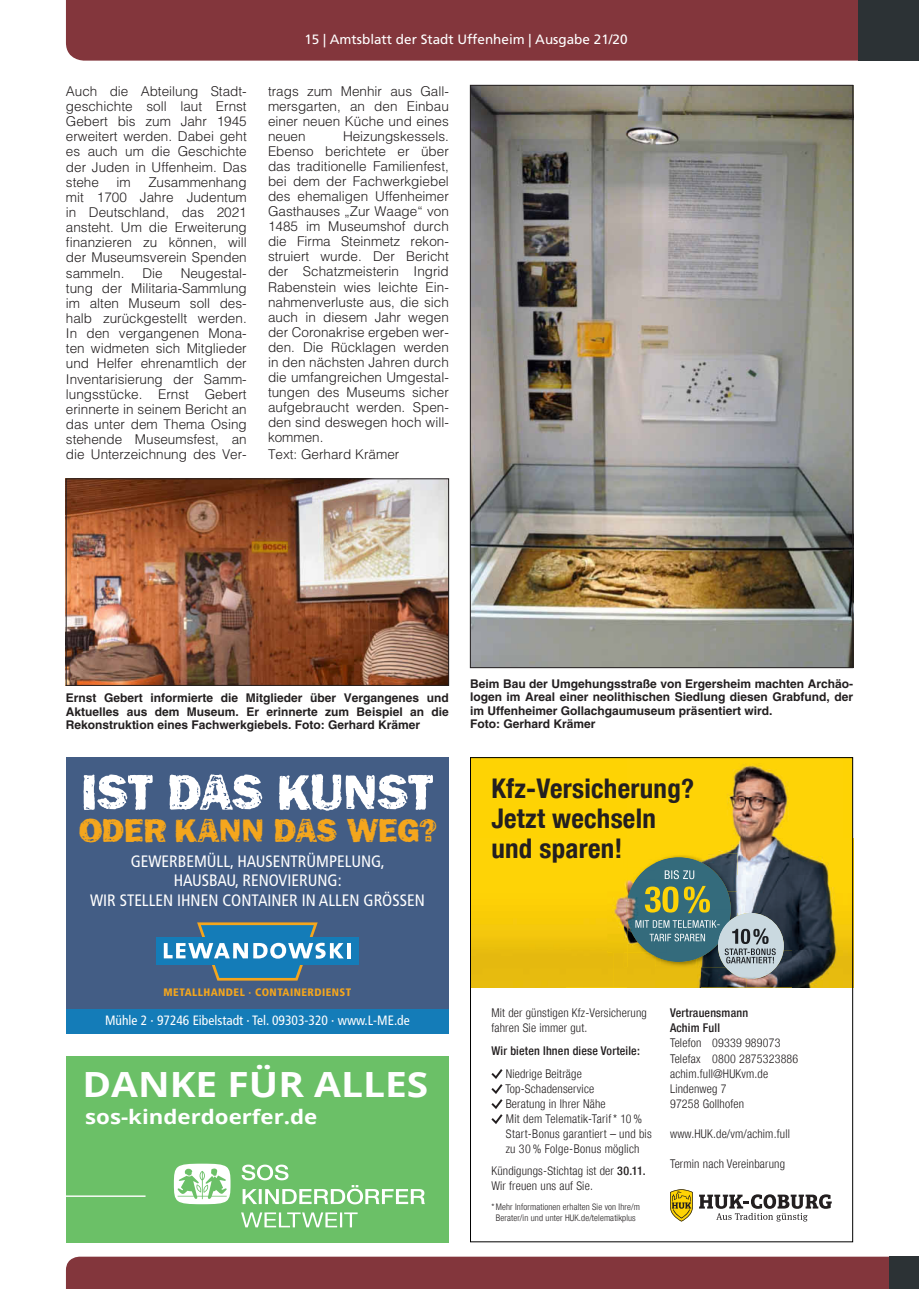
<style>
.page{position:relative;width:919px;height:1289px;background:#fff}
.page>*{position:absolute;margin:0;border:0;box-sizing:border-box;transform-origin:0 0}
.t1{font:51.9px "Frankie";letter-spacing:-.05em;color:#fff}
.t2{font:700 34.65px "Open Sans";color:#fff;scale:1.12 1}
.t3{font:34.2px "Frankie";letter-spacing:-.035em;color:#f4a61d}
.t4{font:27px/30px "Helvetica Neuefor HUK 77 Bd Cn";letter-spacing:.01em;color:#231f20}
.t5{font:700 19.8px "Open Sans";color:#fff;scale:1.12 1}
.t6{font:condensed 16.5px/19.5px "Frutiger LT";color:#fff;text-align:center}
.t7{font:300 13.5px/15.1px "Helvetica LT";color:#231f20;text-align:justify}
.t8{font:condensed 13.5px "Frutiger LT";color:#fff}
.t9{font:13.5px "Frutiger LT";color:#fff}
.t10{font:12px/15px "Helvetica Neuefor HUK 47 Lt Cn";letter-spacing:.015em;color:#231f20}
.t11{font:700 12px/13.5px "Helvetica LT";color:#231f20;text-align:justify}
.t12{font:12px/15px "Helvetica Neuefor HUK 67 Md Cn";letter-spacing:.015em;color:#231f20}
.t13{font:900 condensed 10.8px "Frutiger LT";letter-spacing:.04em;color:#f4a61d}
.t14{font:9px/11.2px "Helvetica Neuefor HUK 47 Lt Cn";letter-spacing:.015em;color:#231f20;text-align:center}
.s1{font-family:"Helvetica Neuefor HUK 67 Md Cn"}
</style>
<div class="page">
<div style="left:66px;top:1256px;width:823px;height:32px;background:#83363c"></div>
<div style="left:889px;top:1256px;width:29px;height:32px;background:#2c3235"></div>
<div style="left:66px;top:0;width:792px;height:61px;background:#83363c"></div>
<div style="left:858px;top:0;width:60px;height:61px;background:#2c3235"></div>
<img style="left:68px;top:480px;width:379px;height:203px">
<div style="left:66px;top:478px;width:383px;height:207px;border:1px solid #231f20"></div>
<img style="left:472px;top:87px;width:379px;height:579px">
<div style="left:470px;top:757px;width:383px;height:230px;background:#fed304"></div>
<img style="left:841px;top:930px;width:10px;height:57px">
<div style="left:472px;top:930px;width:135px;height:20px;background:#efc30c"></div>
<div style="left:472px;top:950px;width:141px;height:37px;background:#e7bb0f"></div>
<img style="left:613px;top:952px;width:13px;height:35px">
<img style="left:626px;top:862px;width:29px;height:125px">
<img style="left:838px;top:930px;width:3px;height:57px">
<img style="left:607px;top:905px;width:6px;height:47px">
<img style="left:623px;top:862px;width:4px;height:105px">
<div style="left:626px;top:857px;width:104px;height:104px;background:#336a7c;border-radius:50%"></div>
<img style="left:613px;top:867px;width:35px;height:85px">
<img style="left:638px;top:870px;width:10px;height:9px">
<img style="left:644px;top:885px;width:11px;height:28px">
<img style="left:635px;top:920px;width:20px;height:7px">
<img style="left:727px;top:763px;width:62px;height:75px">
<img style="left:718px;top:838px;width:111px;height:37px">
<img style="left:737px;top:875px;width:98px;height:37px">
<img style="left:746px;top:912px;width:92px;height:75px">
<img style="left:655px;top:967px;width:91px;height:20px">
<img style="left:696px;top:853px;width:41px;height:38px">
<img style="left:730px;top:891px;width:7px;height:22px">
<img style="left:655px;top:959px;width:41px;height:8px">
<img style="left:696px;top:959px;width:22px;height:8px">
<img style="left:655px;top:857px;width:38px;height:23px">
<img style="left:693px;top:859px;width:37px;height:100px">
<img style="left:655px;top:913px;width:38px;height:48px">
<img style="left:667px;top:870px;width:27px;height:9px">
<img style="left:667px;top:885px;width:43px;height:28px">
<img style="left:667px;top:920px;width:51px;height:7px">
<img style="left:667px;top:933px;width:38px;height:8px">
<img style="left:718px;top:913px;width:65px;height:66px">
<img style="left:732px;top:928px;width:36px;height:16px">
<img style="left:724px;top:948px;width:51px;height:7px">
<img style="left:726px;top:956px;width:47px;height:7px">
<img style="left:655px;top:867px;width:12px;height:53px">
<svg style="left:655px;top:870px;width:12px;height:9px"></svg>
<img style="left:655px;top:927px;width:12px;height:25px">
<svg style="left:655px;top:920px;width:12px;height:7px"></svg>
<svg style="left:649px;top:933px;width:18px;height:8px"></svg>
<svg style="left:491px;top:1069px;width:12px;height:55px"></svg>
<svg style="left:699px;top:1194px;width:132px;height:27px"></svg>
<svg style="left:670px;top:1189px;width:22px;height:32px"></svg>
<div style="left:66px;top:757px;width:383px;height:276px;background:#435d85"></div>
<div style="left:66px;top:1009px;width:383px;height:24px;background:#147cb8"></div>
<div style="left:156px;top:936px;width:202px;height:28px;background:#147cb8"></div>
<svg style="left:164px;top:922px;width:180px;height:59px"></svg>
<hr style="left:347px;top:943px;width:4px;height:15px;background:#fff">
<div style="left:66px;top:1056px;width:383px;height:186px;background:#6bc067"></div>
<hr style="left:66px;top:1195px;width:79px;height:1px;background:#fff">
<svg style="left:174px;top:1163px;width:56px;height:41px"></svg>
<svg style="left:241px;top:1164px;width:184px;height:40px"></svg>
<svg style="left:241px;top:1212px;width:116px;height:15px"></svg>
<p class="t7" style="left:66px;top:83px;width:182px">Auch die Abteilung Stadt&shy;geschichte soll laut Ernst Gebert bis zum Jahr 1945 erweitert werden. Dabei geht es auch um die Geschichte der Juden in Uffenheim. Das stehe</p>
<p class="t7" style="left:66px;top:174px;width:182px;text-indent:82px">Zusammenhang mit 1700 Jahre Judentum in Deutschland, das 2021 ansteht. Um die Erweiterung finanzieren zu können, will der Museumsverein Spenden sammeln.</p>
<p class="t7" style="left:116px;top:174px;width:16px">im</p>
<p class="t7" style="left:66px;top:265px;width:182px;text-indent:115px">Neugestal&shy;tung der Militaria-Sammlung im alten Museum soll des&shy;halb zurückgestellt werden.<br>In den vergangenen Mona&shy;ten widmeten sich Mitglieder und Helfer ehrenamtlich der Inventarisierung der Samm&shy;lungsstücke. Ernst Gebert erinnerte in seinem Bericht an das unter dem Thema Osing stehende Museumsfest, an die Unterzeichnung des Ver-</p>
<p class="t7" style="left:142px;top:265px;width:22px">Die</p>
<p class="t9" style="left:304px;top:32px;width:325px">15 | Amtsblatt der Stadt Uffenheim | Ausgabe 21/20</p>
<p class="t7" style="left:268px;top:83px;width:182px">trags zum Menhir aus Gall&shy;mersgarten, an den Einbau einer neuen Küche und eines neuen</p>
<p class="t7" style="left:268px;top:129px;width:182px;text-indent:75px">Heizungskessels.<br>Ebenso berichtete er über das traditionelle Familienfest, bei dem der Fachwerkgiebel des ehemaligen Uffenheimer Gasthauses „Zur Waage“ von 1485 im Museumshof durch die Firma Steinmetz rekon&shy;struiert wurde. Der Bericht der Schatzmeisterin Ingrid Rabenstein wies leichte Ein&shy;nahmenverluste aus, die sich auch in diesem Jahr wegen der Coronakrise ergeben wer&shy;den. Die Rücklagen werden in den nächsten Jahren durch die umfangreichen Umgestal&shy;tungen des Museums sicher aufgebraucht werden. Spen&shy;den sind deswegen hoch will&shy;kommen.</p>
<p class="t7" style="left:268px;top:446px;width:133px">Text: Gerhard Krämer</p>
<p class="t11" style="left:66px;top:691px;width:384px">Ernst Gebert informierte die Mitglieder über Vergangenes und Aktuelles aus dem Museum. Er erinnerte zum Beispiel an die Rekonstruktion eines Fachwerkgiebels. Foto: Gerhard Krämer</p>
<h1 class="t1" style="left:81px;top:761px;width:354px">IST DAS KUNST</h1>
<h3 class="t3" style="left:78px;top:809px;width:362px">ODER KANN DAS WEG?</h3>
<p class="t6" style="left:90px;top:851px;width:336px">GEWERBEMÜLL, HAUSENTRÜMPELUNG,<br>HAUSBAU, RENOVIERUNG:<br>WIR STELLEN IHNEN CONTAINER IN ALLEN GRÖSSEN</p>
<p class="t11" style="left:470px;top:676px;width:384px;text-align:left">Beim Bau der Umgehungsstraße von Ergersheim machten Archäo&shy;logen im Areal einer neolithischen Siedlung diesen Grabfund, der im Uffenheimer Gollachgaumuseum präsentiert wird.<br>Foto: Gerhard Krämer</p>
<h3 class="t4" style="left:491px;top:773px;width:204px">Kfz-Versicherung?<br>Jetzt wechseln und sparen!</h3>
<p class="t13" style="left:164px;top:986px;width:189px">METALLHANDEL · CONTAINERDIENST</p>
<p class="t8" style="left:105px;top:1012px;width:306px">Mühle 2 · 97246 Eibelstadt · Tel. 09303-320 · www.L-ME.de</p>
<h2 class="t2" style="left:82px;top:1059px;width:310px">DANKE FÜR ALLES</h2>
<h3 class="t5" style="left:85px;top:1102px;width:209px">sos-kinderdoerfer.de</h3>
<p class="t10" style="left:491px;top:1005px;width:157px">Mit der günstigen Kfz-Versicherung fahren Sie immer gut.</p>
<p class="t12" style="left:491px;top:1043px;width:150px">Wir bieten Ihnen diese Vorteile:</p>
<p class="t10" style="left:505px;top:1065px;width:148px">Niedrige Beiträge<br>Top-Schadenservice<br>Beratung in Ihrer Nähe<br>Mit dem Telematik-Tarif* 10 %<br>Start-Bonus garantiert – und bis zu 30 % Folge-Bonus möglich</p>
<p class="t10" style="left:491px;top:1163px;width:156px">Kündigungs-Stichtag ist der <span class="s1">30.11.<br></span>Wir freuen uns auf Sie.</p>
<p class="t14" style="left:491px;top:1201px;width:150px">* Mehr Informationen erhalten Sie von Ihre/m<br>Berater/in und unter HUK.de/telematikplus</p>
<p class="t12" style="left:670px;top:1005px;width:80px">Vertrauensmann<br>Achim Full</p>
<p class="t10" style="left:670px;top:1035px;width:130px">Telefon 09339 989073<br>Telefax 0800 2875323886 achim.full@HUKvm.de<br>Lindenweg 7<br>97258 Gollhofen</p>
<p class="t10" style="left:670px;top:1125px;width:121px">www.HUK.de/vm/achim.full</p>
<p class="t10" style="left:670px;top:1155px;width:116px">Termin nach Vereinbarung</p>
</div>
